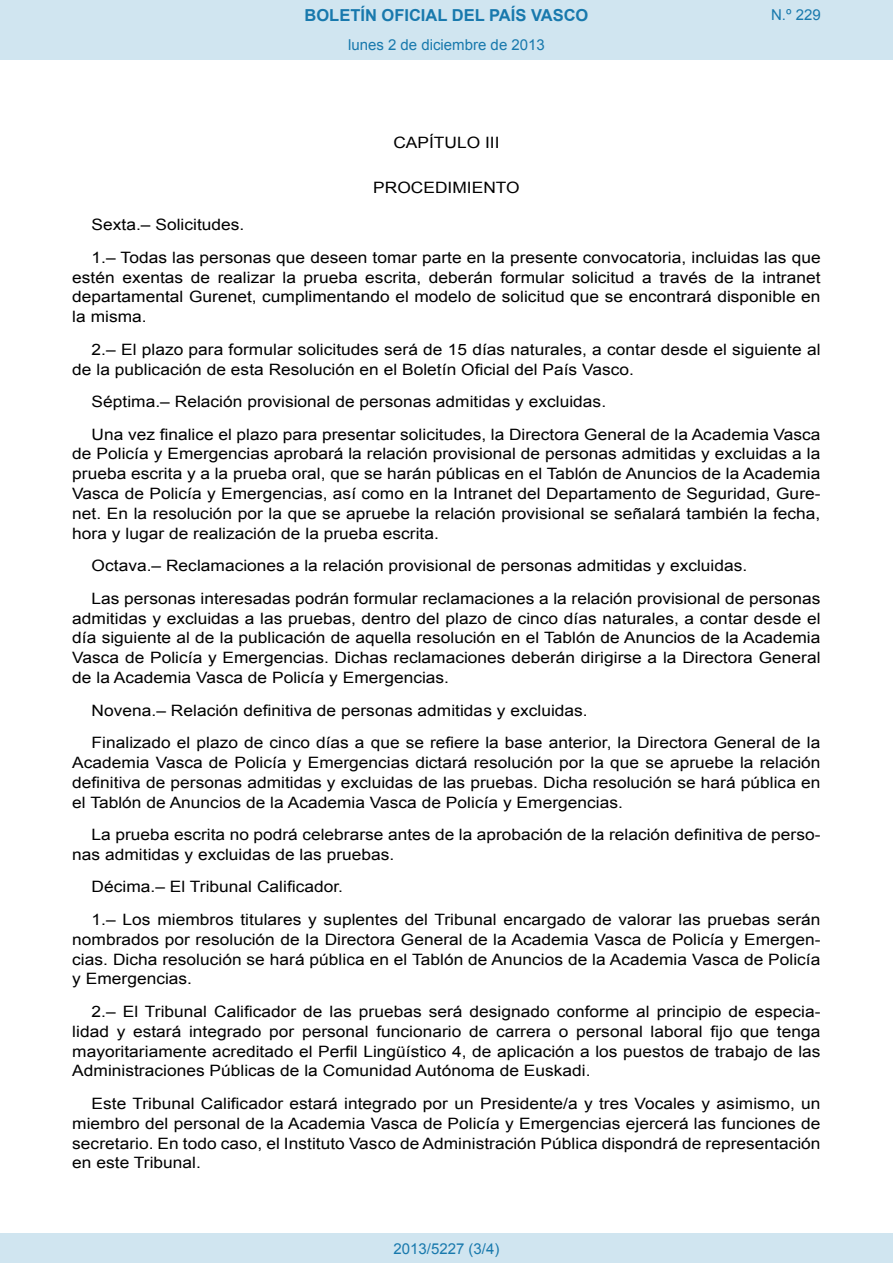
<style>
.page{position:relative;width:893px;height:1263px;background:#fff}
.page>*{position:absolute;margin:0;border:0;box-sizing:border-box;transform-origin:0 0}
.t1{font:700 16.5px "Arial";color:#1879ad}
.BOPVDetalle{font:15.6px/19.8px "Arial";color:#000;text-align:justify;scale:1.11 1}
.BOPVClave{font:15.6px "Arial";color:#000;scale:1.11 1}
.Paginacion_Centro{font:15px "Arial";color:#1879ad}
</style>
<div class="page">
<div style="left:0;top:0;width:893px;height:60px;background:#d0e5f0"></div>
<div style="left:0;top:1233px;width:893px;height:30px;background:#d0e5f0"></div>
<p class="t1" style="left:305px;top:4px;width:285px">BOLETÍN OFICIAL DEL PAÍS VASCO</p>
<p class="Paginacion_Centro" style="left:348px;top:35px;width:198px">lunes 2 de diciembre de 2013</p>
<p class="BOPVClave" style="left:393px;top:132px;width:97px">CAPÍTULO III</p>
<p class="BOPVClave" style="left:373px;top:178px;width:133px">PROCEDIMIENTO</p>
<p class="Paginacion_Centro" style="left:771px;top:5px;width:51px">N.º 229</p>
<p class="BOPVDetalle" style="left:92px;top:215px;width:139px">Sexta.– Solicitudes.</p>
<p class="BOPVDetalle" style="left:72px;top:248px;width:676px;text-indent:19px">1.– Todas las personas que deseen tomar parte en la presente convocatoria, incluidas las que estén exentas de realizar la prueba escrita, deberán formular solicitud a través de la intranet departamental Gurenet, cumplimentando el modelo de solicitud que se encontrará disponible en la misma.</p>
<p class="BOPVDetalle" style="left:72px;top:339px;width:676px;text-indent:19px">2.– El plazo para formular solicitudes será de 15 días naturales, a contar desde el siguiente al de la publicación de esta Resolución en el Boletín Oficial del País Vasco.</p>
<p class="BOPVDetalle" style="left:92px;top:392px;width:465px">Séptima.– Relación provisional de personas admitidas y excluidas.</p>
<p class="BOPVDetalle" style="left:72px;top:424px;width:676px;text-indent:19px">Una vez finalice el plazo para presentar solicitudes, la Directora General de la Academia Vasca de Policía y Emergencias aprobará la relación provisional de personas admitidas y excluidas a la prueba escrita y a la prueba oral, que se harán públicas en el Tablón de Anuncios de la Academia Vasca de Policía y Emergencias, así como en la Intranet del Departamento de Seguridad, Gure&shy;net. En la resolución por la que se apruebe la relación provisional se señalará también la fecha, hora y lugar de realización de la prueba escrita.</p>
<p class="BOPVDetalle" style="left:92px;top:556px;width:592px">Octava.– Reclamaciones a la relación provisional de personas admitidas y excluidas.</p>
<p class="BOPVDetalle" style="left:72px;top:589px;width:676px;text-indent:19px">Las personas interesadas podrán formular reclamaciones a la relación provisional de personas admitidas y excluidas a las pruebas, dentro del plazo de cinco días naturales, a contar desde el día siguiente al de la publicación de aquella resolución en el Tablón de Anuncios de la Academia Vasca de Policía y Emergencias. Dichas reclamaciones deberán dirigirse a la Directora General de la Academia Vasca de Policía y Emergencias.</p>
<p class="BOPVDetalle" style="left:92px;top:700px;width:448px">Novena.– Relación definitiva de personas admitidas y excluidas.</p>
<p class="BOPVDetalle" style="left:72px;top:733px;width:676px;text-indent:19px">Finalizado el plazo de cinco días a que se refiere la base anterior, la Directora General de la Academia Vasca de Policía y Emergencias dictará resolución por la que se apruebe la relación definitiva de personas admitidas y excluidas de las pruebas. Dicha resolución se hará pública en el Tablón de Anuncios de la Academia Vasca de Policía y Emergencias.</p>
<p class="BOPVDetalle" style="left:72px;top:825px;width:676px;text-indent:19px">La prueba escrita no podrá celebrarse antes de la aprobación de la relación definitiva de perso&shy;nas admitidas y excluidas de las pruebas.</p>
<p class="BOPVDetalle" style="left:92px;top:877px;width:228px">Décima.– El Tribunal Calificador.</p>
<p class="BOPVDetalle" style="left:72px;top:910px;width:676px;text-indent:19px">1.– Los miembros titulares y suplentes del Tribunal encargado de valorar las pruebas serán nombrados por resolución de la Directora General de la Academia Vasca de Policía y Emergen&shy;cias. Dicha resolución se hará pública en el Tablón de Anuncios de la Academia Vasca de Policía y Emergencias.</p>
<p class="BOPVDetalle" style="left:72px;top:1002px;width:676px;text-indent:19px">2.– El Tribunal Calificador de las pruebas será designado conforme al principio de especia&shy;lidad y estará integrado por personal funcionario de carrera o personal laboral fijo que tenga mayoritariamente acreditado el Perfil Lingüístico 4, de aplicación a los puestos de trabajo de las Administraciones Públicas de la Comunidad Autónoma de Euskadi.</p>
<p class="BOPVDetalle" style="left:72px;top:1094px;width:676px;text-indent:19px">Este Tribunal Calificador estará integrado por un Presidente/a y tres Vocales y asimismo, un miembro del personal de la Academia Vasca de Policía y Emergencias ejercerá las funciones de secretario. En todo caso, el Instituto Vasco de Administración Pública dispondrá de representación en este Tribunal.</p>
<p class="Paginacion_Centro" style="left:393px;top:1238px;width:107px">2013/5227 (3/4)</p>
</div>
